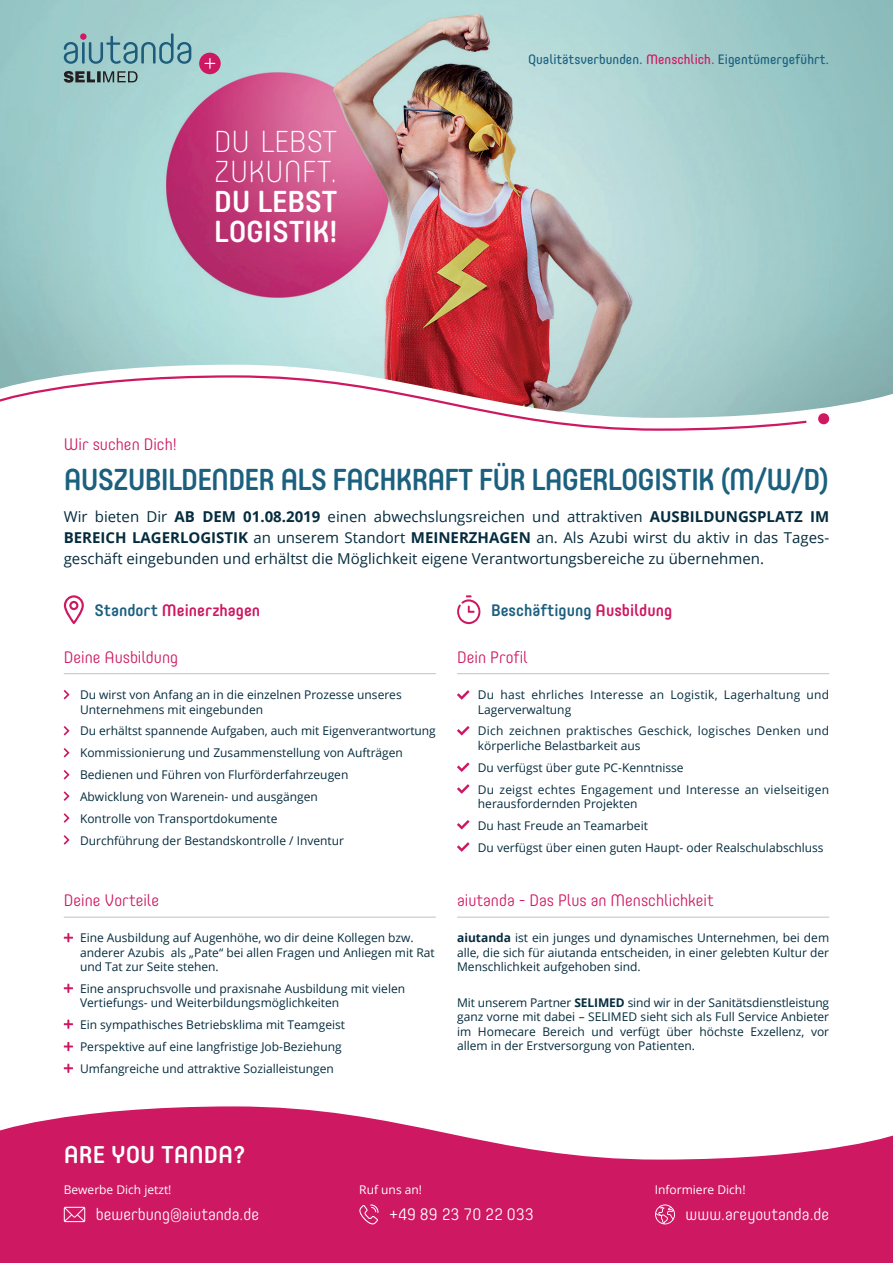
<style>
.page{position:relative;width:893px;height:1263px;background:#fff}
.page>*{position:absolute;margin:0;border:0;box-sizing:border-box;transform-origin:0 0}
.t1{font:500 30px "Core Mellow 55";letter-spacing:-.03em;color:#1b607e;scale:.95 1}
.t2{font:500 30px/30px "Core Mellow 55";letter-spacing:-.01em;color:#fff}
.t3{font:200 30px/30px "Core Mellow 25";letter-spacing:.01em;color:#fff}
.t4{font:500 24px "Core Mellow 55";color:#fff}
.t5{font:300 16.5px "Core Mellow 35";color:#ce1861}
.t6{font:300 16.5px "Core Mellow 35";color:#fff}
.t7{font:500 16.5px "Core Mellow 55";color:#1b607e}
.t8{font:500 16.5px "Core Mellow 55";color:#ce1861}
.t9{font:15px/21px "Open Sans";color:#052c3e;text-align:justify}
.t10{font:13.5px "Core Mellow 45";color:#1b607e}
.t11{font:12px/14.4px "Open Sans";color:#052c3e}
.t12{font:12px/14.4px "Open Sans";letter-spacing:.02em;color:#052c3e}
.t13{font:12px "Open Sans";color:#fff}
.s1{color:#ce1861}
.s2{font-weight:700}
.s3{color:#1b607e}
</style>
<div class="page">
<img style="left:0;top:0;width:893px;height:365px">
<div style="left:80px;top:33px;width:7px;height:7px;background:#d51567;border-radius:50%"></div>
<svg style="left:64px;top:42px;width:14px;height:22px"></svg>
<hr style="left:82px;top:42px;width:3px;height:22px;background:#1d5c7d">
<svg style="left:89px;top:33px;width:102px;height:31px;background:#81b2b9"></svg>
<div style="left:199px;top:53px;width:22px;height:21px;background:#ce1861;border-radius:50%"></div>
<svg style="left:205px;top:58px;width:10px;height:11px"></svg>
<svg style="left:64px;top:71px;width:74px;height:12px"></svg>
<svg style="left:0;top:365px;width:893px;height:60px"></svg>
<svg style="left:0;top:374px;width:809px;height:57px"></svg>
<div style="left:818px;top:413px;width:11px;height:11px;background:#ce1861;border-radius:50%"></div>
<svg style="left:64px;top:595px;width:20px;height:29px"></svg>
<svg style="left:457px;top:595px;width:23px;height:29px"></svg>
<hr style="left:64px;top:673px;width:372px;height:1px;background:#c1c3c2">
<hr style="left:457px;top:673px;width:372px;height:1px;background:#c1c3c2">
<hr style="left:64px;top:917px;width:372px;height:1px;background:#c1c3c2">
<hr style="left:457px;top:917px;width:372px;height:1px;background:#c1c3c2">
<svg style="left:457px;top:690px;width:12px;height:9px"></svg>
<svg style="left:457px;top:842px;width:12px;height:10px"></svg>
<svg style="left:457px;top:726px;width:12px;height:9px"></svg>
<svg style="left:64px;top:933px;width:9px;height:9px"></svg>
<svg style="left:64px;top:1064px;width:9px;height:9px"></svg>
<svg style="left:64px;top:984px;width:9px;height:9px"></svg>
<svg style="left:64px;top:1019px;width:9px;height:10px"></svg>
<svg style="left:64px;top:1042px;width:9px;height:9px"></svg>
<svg style="left:64px;top:690px;width:5px;height:9px"></svg>
<svg style="left:64px;top:726px;width:5px;height:9px"></svg>
<svg style="left:64px;top:748px;width:5px;height:9px"></svg>
<svg style="left:0;top:1106px;width:893px;height:157px;fill:#ce1861"></svg>
<svg style="left:64px;top:1207px;width:21px;height:15px"></svg>
<svg style="left:359px;top:1204px;width:20px;height:20px"></svg>
<svg style="left:655px;top:1204px;width:20px;height:20px"></svg>
<svg style="left:64px;top:770px;width:5px;height:9px"></svg>
<svg style="left:64px;top:791px;width:5px;height:10px"></svg>
<svg style="left:457px;top:762px;width:12px;height:10px"></svg>
<svg style="left:457px;top:784px;width:12px;height:10px"></svg>
<svg style="left:457px;top:820px;width:12px;height:9px"></svg>
<svg style="left:64px;top:813px;width:5px;height:10px"></svg>
<svg style="left:64px;top:835px;width:5px;height:9px"></svg>
<h1 class="t3" style="left:214px;top:125px;width:125px">DU LEBST<br>ZUKUNFT.</h1>
<h1 class="t2" style="left:214px;top:185px;width:125px">DU LEBST<br>LOGISTIK!</h1>
<h3 class="t5" style="left:64px;top:432px;width:115px">Wir suchen Dich!</h3>
<p class="t10" style="left:528px;top:49px;width:303px">Qualitätsverbunden. <span class="s1">Menschlich.</span> Eigentümergeführt.</p>
<h1 class="t1" style="left:64px;top:456px;width:807px">AUSZUBILDENDER ALS FACHKRAFT FÜR LAGERLOGISTIK (M/W/D)</h1>
<p class="t9" style="left:64px;top:505px;width:767px">Wir bieten Dir <span class="s2">AB DEM 01.08.2019</span> einen abwechslungsreichen und attraktiven <span class="s2">AUSBILDUNGSPLATZ IM BEREICH LAGERLOGISTIK</span> an unserem Standort <span class="s2">MEINERZHAGEN</span> an. Als Azubi wirst du aktiv in das Tages&shy;geschäft eingebunden und erhältst die Möglichkeit eigene Verantwortungsbereiche zu übernehmen.</p>
<h3 class="t8" style="left:94px;top:597px;width:167px"><span class="s3">Standort</span> Meinerzhagen</h3>
<h3 class="t7" style="left:491px;top:597px;width:183px">Beschäftigung <span class="s1">Ausbildung</span></h3>
<h3 class="t5" style="left:64px;top:644px;width:116px">Deine Ausbildung</h3>
<h3 class="t5" style="left:457px;top:644px;width:72px">Dein Profil</h3>
<p class="t11" style="left:80px;top:687px;width:323px">Du wirst von Anfang an in die einzelnen Prozesse unseres<br>Unternehmens mit eingebunden</p>
<p class="t11" style="left:80px;top:720px;width:357px;line-height:21.9px">Du erhältst spannende Aufgaben, auch mit Eigenverantwortung Kommissionierung und Zusammenstellung von Aufträgen Bedienen und Führen von Flurförderfahrzeugen<br>Abwicklung von Warenein- und ausgängen<br>Kontrolle von Transportdokumente<br>Durchführung der Bestandskontrolle / Inventur</p>
<p class="t12" style="left:478px;top:687px;width:353px">Du hast ehrliches Interesse an Logistik, Lagerhaltung und<br>Lagerverwaltung</p>
<p class="t12" style="left:478px;top:723px;width:353px">Dich zeichnen praktisches Geschick, logisches Denken und körperliche Belastbarkeit aus</p>
<p class="t12" style="left:478px;top:756px;width:353px;line-height:21.9px">Du verfügst über gute PC-Kenntnisse<br>Du zeigst echtes Engagement und Interesse an vielseitigen</p>
<p class="t11" style="left:478px;top:792px;width:347px;line-height:21.9px">herausfordernden Projekten<br>Du hast Freude an Teamarbeit<br>Du verfügst über einen guten Haupt- oder Realschulabschluss</p>
<h3 class="t5" style="left:64px;top:888px;width:97px">Deine Vorteile</h3>
<h3 class="t5" style="left:457px;top:888px;width:258px">aiutanda - Das Plus an Menschlichkeit</h3>
<p class="t11" style="left:80px;top:930px;width:356px">Eine Ausbildung auf Augenhöhe, wo dir deine Kollegen bzw. anderer Azubis als „Pate“ bei allen Fragen und Anliegen mit Rat und Tat zur Seite stehen.</p>
<p class="t11" style="left:80px;top:981px;width:327px">Eine anspruchsvolle und praxisnahe Ausbildung mit vielen<br>Vertiefungs- und Weiterbildungsmöglichkeiten</p>
<p class="t11" style="left:80px;top:1013px;width:267px;line-height:21.9px">Ein sympathisches Betriebsklima mit Teamgeist<br>Perspektive auf eine langfristige Job-Beziehung<br>Umfangreiche und attraktive Sozialleistungen</p>
<p class="t11" style="left:457px;top:930px;width:374px;text-align:justify"><span class="s2">aiutanda</span> ist ein junges und dynamisches Unternehmen, bei dem alle, die sich für aiutanda entscheiden, in einer gelebten Kultur der Menschlichkeit aufgehoben sind.</p>
<p class="t11" style="left:457px;top:995px;width:374px;text-align:justify">Mit unserem Partner <span class="s2">SELIMED</span> sind wir in der Sanitätsdienstleistung ganz vorne mit dabei – SELIMED sieht sich als Full Service Anbieter im Homecare Bereich und verfügt über höchste Exzellenz, vor allem in der Erstversorgung von Patienten.</p>
<h2 class="t4" style="left:64px;top:1137px;width:183px">ARE YOU TANDA?</h2>
<p class="t13" style="left:64px;top:1181px;width:109px">Bewerbe Dich jetzt!</p>
<p class="t13" style="left:359px;top:1181px;width:64px">Ruf uns an!</p>
<p class="t13" style="left:655px;top:1181px;width:92px">Informiere Dich!</p>
<h3 class="t6" style="left:96px;top:1202px;width:165px">bewerbung@aiutanda.de</h3>
<h3 class="t6" style="left:389px;top:1202px;width:146px">+49 89 23 70 22 033</h3>
<h3 class="t6" style="left:686px;top:1202px;width:145px">www.areyoutanda.de</h3>
</div>
